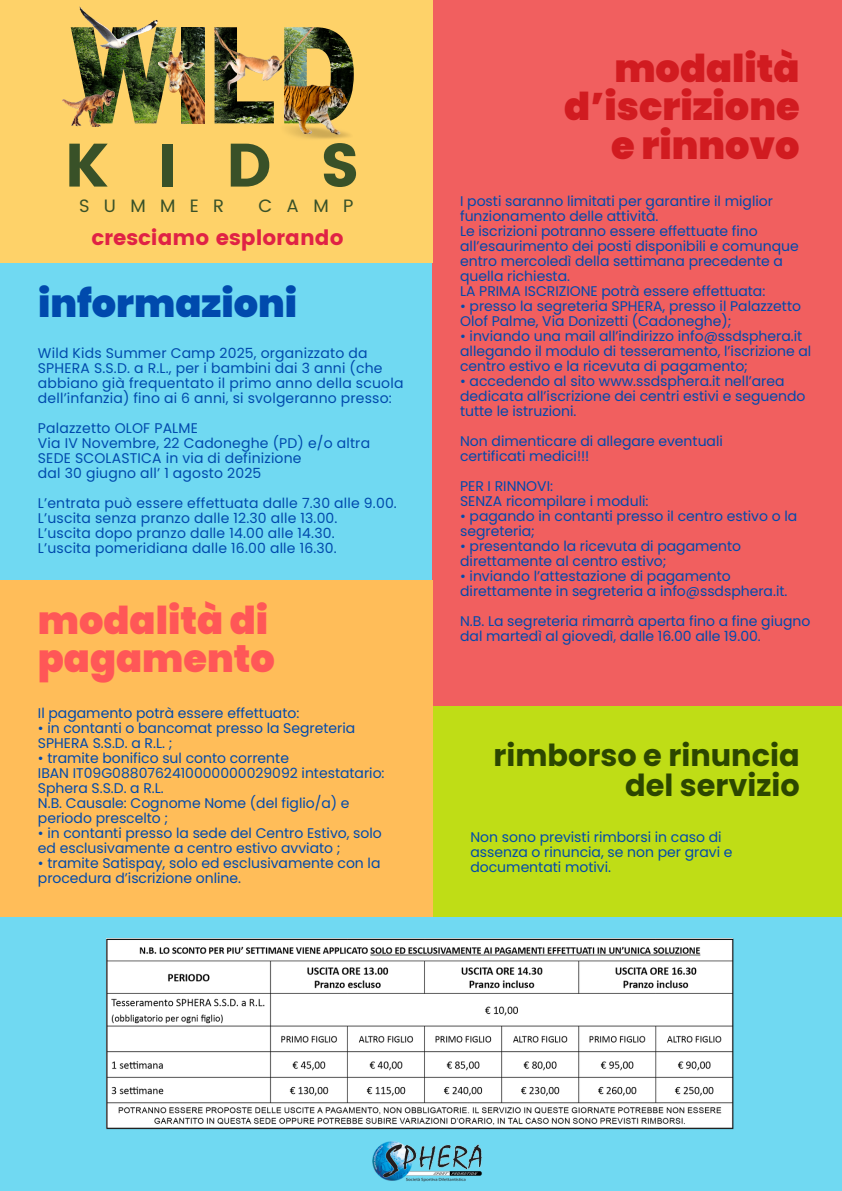
<style>
.page{position:relative;width:842px;height:1191px;background:#fff}
.page>*{position:absolute;margin:0;border:0;box-sizing:border-box;transform-origin:0 0}
.t1{font:61.1px "Poppins";color:#395128}
.t2{font:900 38.3px/38.2px "Poppins";color:#d11b20;text-align:right}
.t3{font:900 38.3px/38.3px "Poppins";color:#ff5757}
.t4{font:900 38.3px "Poppins";color:#004aad}
.t5{font:700 30.4px/30px "Poppins";color:#2c4600;text-align:right}
.t6{font:21.2px "Poppins";color:#e02245}
.t7{font:17.9px "Poppins";letter-spacing:.8em;color:#395128}
.t8{font:14px/15px "Poppins";color:#004aad}
</style>
<div class="page">
<div style="left:0;top:0;width:842px;height:1190px;background:#70d9f2"></div>
<div style="left:405px;top:681px;width:437px;height:235px;background:#bfdd16"></div>
<div style="left:433px;top:0;width:409px;height:705px;background:#f15f5f"></div>
<div style="left:0;top:580px;width:433px;height:336px;background:#ffbd59"></div>
<div style="left:0;top:0;width:433px;height:263px;background:#fed269"></div>
<img style="left:372px;top:1148px;width:110px;height:34px">
<img style="left:71px;top:27px;width:106px;height:96px">
<img style="left:182px;top:27px;width:22px;height:24px">
<img style="left:215px;top:95px;width:59px;height:28px">
<img style="left:315px;top:27px;width:39px;height:48px">
<img style="left:284px;top:75px;width:70px;height:62px">
<img style="left:158px;top:51px;width:46px;height:72px">
<img style="left:80px;top:7px;width:78px;height:42px">
<img style="left:215px;top:27px;width:100px;height:68px">
<img style="left:62px;top:89px;width:53px;height:37px">
<img style="left:106px;top:938px;width:628px;height:210px">
<p class="t1" style="left:65px;top:130px;width:296px">KIDS</p>
<p class="t7" style="left:79px;top:195px;width:147px">SUMMER</p>
<p class="t7" style="left:258px;top:195px;width:97px">CAMP</p>
<p class="t6" style="left:91px;top:225px;width:254px">cresciamo esplorando</p>
<p class="t4" style="left:38px;top:277px;width:261px">informazioni</p>
<p class="t8" style="left:38px;top:345px;width:367px">Wild Kids Summer Camp 2025, organizzato da SPHERA S.S.D. a R.L., per i bambini dai 3 anni (che abbiano già frequentato il primo anno della scuola dell’infanzia) fino ai 6 anni, si svolgeranno presso:</p>
<p class="t8" style="left:38px;top:420px;width:162px">Palazzetto OLOF PALME</p>
<p class="t8" style="left:38px;top:435px;width:334px">Via IV Novembre, 22 Cadoneghe (PD) e/o altra</p>
<p class="t8" style="left:38px;top:450px;width:265px">SEDE SCOLASTICA in via di definizione</p>
<p class="t8" style="left:38px;top:465px;width:225px">dal 30 giugno all’ 1 agosto 2025</p>
<p class="t8" style="left:38px;top:495px;width:360px">L’entrata può essere effettuata dalle 7.30 alle 9.00.</p>
<p class="t8" style="left:38px;top:510px;width:301px">L’uscita senza pranzo dalle 12.30 alle 13.00.</p>
<p class="t8" style="left:38px;top:525px;width:298px">L’uscita dopo pranzo dalle 14.00 alle 14.30.</p>
<p class="t8" style="left:38px;top:540px;width:300px">L’uscita pomeridiana dalle 16.00 alle 16.30.</p>
<p class="t3" style="left:38px;top:601px;width:239px">modalità di pagamento</p>
<p class="t8" style="left:38px;top:705px;width:263px">Il pagamento potrà essere effettuato:</p>
<h1 class="t8" style="left:38px;top:720px;width:319px">• in contanti o bancomat presso la Segreteria<br>SPHERA S.S.D. a R.L. ;</h1>
<h5 class="t8" style="left:38px;top:750px;width:253px">• tramite bonifico sul conto corrente</h5>
<h4 class="t8" style="left:38px;top:765px;width:348px">IBAN IT09G0880762410000000029092 intestatario:<br>Sphera S.S.D. a R.L.</h4>
<h2 class="t8" style="left:38px;top:795px;width:313px">N.B. Causale: Cognome Nome (del figlio/a) e periodo prescelto ;</h2>
<p class="t8" style="left:38px;top:825px;width:345px">• in contanti presso la sede del Centro Estivo, solo ed esclusivamente a centro estivo avviato ;</p>
<p class="t8" style="left:38px;top:855px;width:344px">• tramite Satispay, solo ed esclusivamente con la procedura d’iscrizione online.</p>
<p class="t2" style="left:564px;top:49px;width:237px">modalità d’iscrizione e rinnovo</p>
<p class="t8" style="left:460px;top:193px;width:314px">I posti saranno limitati per garantire il miglior funzionamento delle attività.</p>
<p class="t8" style="left:460px;top:223px;width:340px">Le iscrizioni potranno essere effettuate fino all’esaurimento dei posti disponibili e comunque entro mercoledì della settimana precedente a quella richiesta.</p>
<p class="t8" style="left:460px;top:283px;width:307px">LA PRIMA ISCRIZIONE potrà essere effettuata:</p>
<p class="t8" style="left:460px;top:298px;width:342px">• presso la segreteria SPHERA, presso il Palazzetto<br>Olof Palme, Via Donizetti (Cadoneghe);</p>
<p class="t8" style="left:460px;top:328px;width:353px">• inviando una mail all’indirizzo info@ssdsphera.it allegando il modulo di tesseramento, l’iscrizione al centro estivo e la ricevuta di pagamento;</p>
<p class="t8" style="left:460px;top:373px;width:347px">• accedendo al sito www.ssdsphera.it nell’area dedicata all’iscrizione dei centri estivi e seguendo tutte le istruzioni.</p>
<p class="t8" style="left:460px;top:433px;width:264px">Non dimenticare di allegare eventuali</p>
<p class="t8" style="left:460px;top:448px;width:131px">certificati medici!!!</p>
<p class="t8" style="left:460px;top:478px;width:95px">PER I RINNOVI:</p>
<p class="t8" style="left:460px;top:493px;width:190px">SENZA ricompilare i moduli:</p>
<p class="t8" style="left:460px;top:508px;width:339px">• pagando in contanti presso il centro estivo o la segreteria;</p>
<h2 class="t8" style="left:460px;top:538px;width:283px">• presentando la ricevuta di pagamento direttamente al centro estivo;</h2>
<p class="t8" style="left:460px;top:568px;width:329px">• inviando l’attestazione di pagamento direttamente in segreteria a info@ssdsphera.it.</p>
<p class="t8" style="left:460px;top:613px;width:352px">N.B. La segreteria rimarrà aperta fino a fine giugno dal martedì al giovedì, dalle 16.00 alle 19.00.</p>
<p class="t5" style="left:494px;top:740px;width:308px">rimborso e rinuncia del servizio</p>
<p class="t8" style="left:470px;top:829px;width:264px">Non sono previsti rimborsi in caso di assenza o rinuncia, se non per gravi e documentati motivi.</p>
</div>
